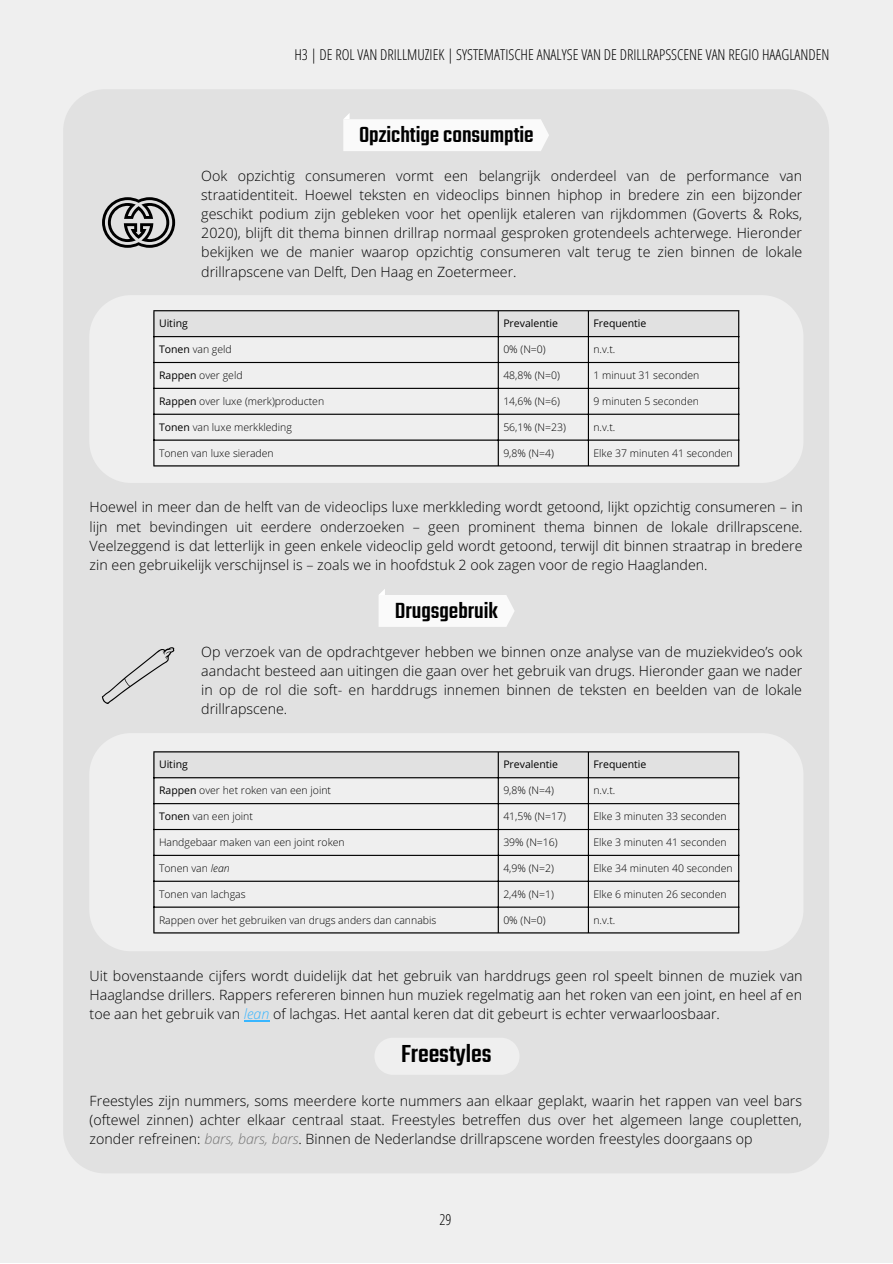
<style>
.page{position:relative;width:893px;height:1264px;background:#fff}
.page>*{position:absolute;margin:0;border:0;box-sizing:border-box;transform-origin:0 0}
.t1{font:500 27px "Teko";color:#000}
.t2{font:500 24px "Teko";color:#000}
.t3{font:300 15px "Open Sans Hebrew Condensed";color:#000}
.t4{font:300 14.25px/19px "Open Sans Hebrew";color:#000;text-align:justify}
.t5{font:300 10.5px "Open Sans Hebrew";color:#000}
.t6{font:10.5px "Open Sans Hebrew";color:#000}
.s1{font-weight:400}
.s2{font-style:italic}
.s3{font-style:italic;color:#38b6ff}
.s4{font-style:italic;color:#767676}
</style>
<div class="page">
<div style="left:0;top:0;width:892px;height:1262px;background:#efefef"></div>
<div style="left:63px;top:89px;width:766px;height:1084px;background:#e1e1e1"></div>
<svg style="left:89px;top:295px;width:714px;height:188px"></svg>
<div style="left:154px;top:311px;width:584px;height:25px;background:#e1e1e1"></div>
<svg style="left:154px;top:337px;width:584px;height:128px"></svg>
<hr style="left:153px;top:311px;width:1px;height:154px;background:#000">
<hr style="left:497px;top:311px;width:2px;height:154px;background:#000">
<hr style="left:587px;top:311px;width:2px;height:154px;background:#000">
<hr style="left:738px;top:311px;width:1px;height:154px;background:#000">
<hr style="left:153px;top:310px;width:586px;height:1px;background:#000">
<hr style="left:153px;top:336px;width:586px;height:1px;background:#000">
<hr style="left:153px;top:362px;width:586px;height:1px;background:#000">
<hr style="left:153px;top:388px;width:586px;height:1px;background:#000">
<hr style="left:153px;top:413px;width:586px;height:2px;background:#000">
<hr style="left:153px;top:439px;width:586px;height:1px;background:#000">
<hr style="left:153px;top:465px;width:586px;height:1px;background:#000">
<svg style="left:102px;top:197px;width:73px;height:51px"></svg>
<svg style="left:343px;top:113px;width:206px;height:38px"></svg>
<svg style="left:378px;top:588px;width:136px;height:39px"></svg>
<svg style="left:89px;top:733px;width:714px;height:218px"></svg>
<svg style="left:102px;top:647px;width:73px;height:57px"></svg>
<div style="left:154px;top:752px;width:584px;height:25px;background:#e1e1e1"></div>
<svg style="left:154px;top:778px;width:584px;height:154px"></svg>
<hr style="left:153px;top:752px;width:1px;height:180px;background:#000">
<hr style="left:497px;top:752px;width:2px;height:180px;background:#000">
<hr style="left:587px;top:752px;width:2px;height:180px;background:#000">
<hr style="left:738px;top:752px;width:1px;height:180px;background:#000">
<hr style="left:153px;top:751px;width:586px;height:1px;background:#000">
<hr style="left:153px;top:777px;width:586px;height:1px;background:#000">
<hr style="left:153px;top:803px;width:586px;height:1px;background:#000">
<hr style="left:153px;top:829px;width:586px;height:1px;background:#000">
<hr style="left:153px;top:854px;width:586px;height:2px;background:#000">
<hr style="left:153px;top:880px;width:586px;height:1px;background:#000">
<hr style="left:153px;top:906px;width:586px;height:1px;background:#000">
<hr style="left:153px;top:932px;width:586px;height:1px;background:#000">
<svg style="left:244px;top:1020px;width:25px;height:1px"></svg>
<svg style="left:374px;top:1037px;width:145px;height:37px"></svg>
<p class="t3" style="left:294px;top:44px;width:536px">H3 | DE ROL VAN DRILLMUZIEK | SYSTEMATISCHE ANALYSE VAN DE DRILLRAPSSCENE VAN REGIO HAAGLANDEN</p>
<h2 class="t2" style="left:359px;top:119px;width:176px">Opzichtige consumptie</h2>
<p class="t4" style="left:201px;top:166px;width:602px">Ook opzichtig consumeren vormt een belangrijk onderdeel van de performance van straatidentiteit. Hoewel teksten en videoclips binnen hiphop in bredere zin een bijzonder geschikt podium zijn gebleken voor het openlijk etaleren van rijkdommen (Goverts &amp; Roks, 2020), blijft dit thema binnen drillrap normaal gesproken grotendeels achterwege. Hieronder bekijken we de manier waarop opzichtig consumeren valt terug te zien binnen de lokale drillrapscene van Delft, Den Haag en Zoetermeer.</p>
<p class="t6" style="left:159px;top:316px;width:30px">Uiting</p>
<p class="t6" style="left:503px;top:316px;width:56px">Prevalentie</p>
<p class="t6" style="left:593px;top:316px;width:54px">Frequentie</p>
<p class="t5" style="left:159px;top:342px;width:74px"><span class="s1">Tonen</span> van geld</p>
<p class="t5" style="left:503px;top:342px;width:44px">0% (N=0)</p>
<p class="t5" style="left:593px;top:342px;width:23px">n.v.t.</p>
<p class="t5" style="left:159px;top:368px;width:85px"><span class="s1">Rappen</span> over geld</p>
<p class="t5" style="left:503px;top:368px;width:58px">48,8% (N=0)</p>
<p class="t5" style="left:593px;top:368px;width:107px">1 minuut 31 seconden</p>
<p class="t5" style="left:159px;top:393px;width:167px"><span class="s1">Rappen</span> over luxe (merk)producten</p>
<p class="t5" style="left:503px;top:393px;width:58px">14,6% (N=6)</p>
<p class="t5" style="left:593px;top:393px;width:107px">9 minuten 5 seconden</p>
<p class="t5" style="left:159px;top:419px;width:134px"><span class="s1">Tonen</span> van luxe merkkleding</p>
<p class="t5" style="left:503px;top:419px;width:64px">56,1% (N=23)</p>
<p class="t5" style="left:593px;top:419px;width:23px">n.v.t.</p>
<p class="t5" style="left:159px;top:445px;width:116px">Tonen van luxe sieraden</p>
<p class="t5" style="left:503px;top:445px;width:52px">9,8% (N=4)</p>
<p class="t5" style="left:593px;top:445px;width:141px">Elke 37 minuten 41 seconden</p>
<p class="t4" style="left:90px;top:497px;width:714px">Hoewel in meer dan de helft van de videoclips luxe merkkleding wordt getoond, lijkt opzichtig consumeren – in lijn met bevindingen uit eerdere onderzoeken – geen prominent thema binnen de lokale drillrapscene.<br>Veelzeggend is dat letterlijk in geen enkele videoclip geld wordt getoond, terwijl dit binnen straatrap in bredere zin een gebruikelijk verschijnsel is – zoals we in hoofdstuk 2 ook zagen voor de regio Haaglanden.</p>
<h2 class="t2" style="left:395px;top:595px;width:105px">Drugsgebruik</h2>
<p class="t4" style="left:201px;top:642px;width:602px">Op verzoek van de opdrachtgever hebben we binnen onze analyse van de muziekvideo’s ook aandacht besteed aan uitingen die gaan over het gebruik van drugs. Hieronder gaan we nader in op de rol die soft- en harddrugs innemen binnen de teksten en beelden van de lokale drillrapscene.</p>
<p class="t6" style="left:159px;top:757px;width:30px">Uiting</p>
<p class="t6" style="left:503px;top:757px;width:56px">Prevalentie</p>
<p class="t6" style="left:593px;top:757px;width:54px">Frequentie</p>
<p class="t5" style="left:159px;top:783px;width:173px"><span class="s1">Rappen</span> over het roken van een joint</p>
<p class="t5" style="left:503px;top:783px;width:52px">9,8% (N=4)</p>
<p class="t5" style="left:593px;top:783px;width:23px">n.v.t.</p>
<p class="t5" style="left:159px;top:808px;width:95px"><span class="s1">Tonen</span> van een joint</p>
<p class="t5" style="left:503px;top:808px;width:64px">41,5% (N=17)</p>
<p class="t5" style="left:593px;top:808px;width:135px">Elke 3 minuten 33 seconden</p>
<p class="t5" style="left:159px;top:834px;width:187px">Handgebaar maken van een joint roken</p>
<p class="t5" style="left:503px;top:834px;width:56px">39% (N=16)</p>
<p class="t5" style="left:593px;top:834px;width:135px">Elke 3 minuten 41 seconden</p>
<p class="t5" style="left:159px;top:860px;width:72px">Tonen van <span class="s2">lean</span></p>
<p class="t5" style="left:503px;top:860px;width:52px">4,9% (N=2)</p>
<p class="t5" style="left:593px;top:860px;width:141px">Elke 34 minuten 40 seconden</p>
<p class="t5" style="left:159px;top:886px;width:88px">Tonen van lachgas</p>
<p class="t5" style="left:503px;top:886px;width:52px">2,4% (N=1)</p>
<p class="t5" style="left:593px;top:886px;width:135px">Elke 6 minuten 26 seconden</p>
<p class="t5" style="left:159px;top:912px;width:279px">Rappen over het gebruiken van drugs anders dan cannabis</p>
<p class="t5" style="left:503px;top:912px;width:44px">0% (N=0)</p>
<p class="t5" style="left:593px;top:912px;width:23px">n.v.t.</p>
<p class="t4" style="left:90px;top:965px;width:714px">Uit bovenstaande cijfers wordt duidelijk dat het gebruik van harddrugs geen rol speelt binnen de muziek van Haaglandse drillers. Rappers refereren binnen hun muziek regelmatig aan het roken van een joint, en heel af en toe aan het gebruik van <span class="s3">lean</span> of lachgas. Het aantal keren dat dit gebeurt is echter verwaarloosbaar.</p>
<h1 class="t1" style="left:401px;top:1036px;width:92px">Freestyles</h1>
<p class="t4" style="left:90px;top:1090px;width:713px">Freestyles zijn nummers, soms meerdere korte nummers aan elkaar geplakt, waarin het rappen van veel bars (oftewel zinnen) achter elkaar centraal staat. Freestyles betreffen dus over het algemeen lange coupletten, zonder refreinen: <span class="s4">bars, bars, bars</span>. Binnen de Nederlandse drillrapscene worden freestyles doorgaans op</p>
<p class="t3" style="left:439px;top:1209px;width:13px">29</p>
</div>
